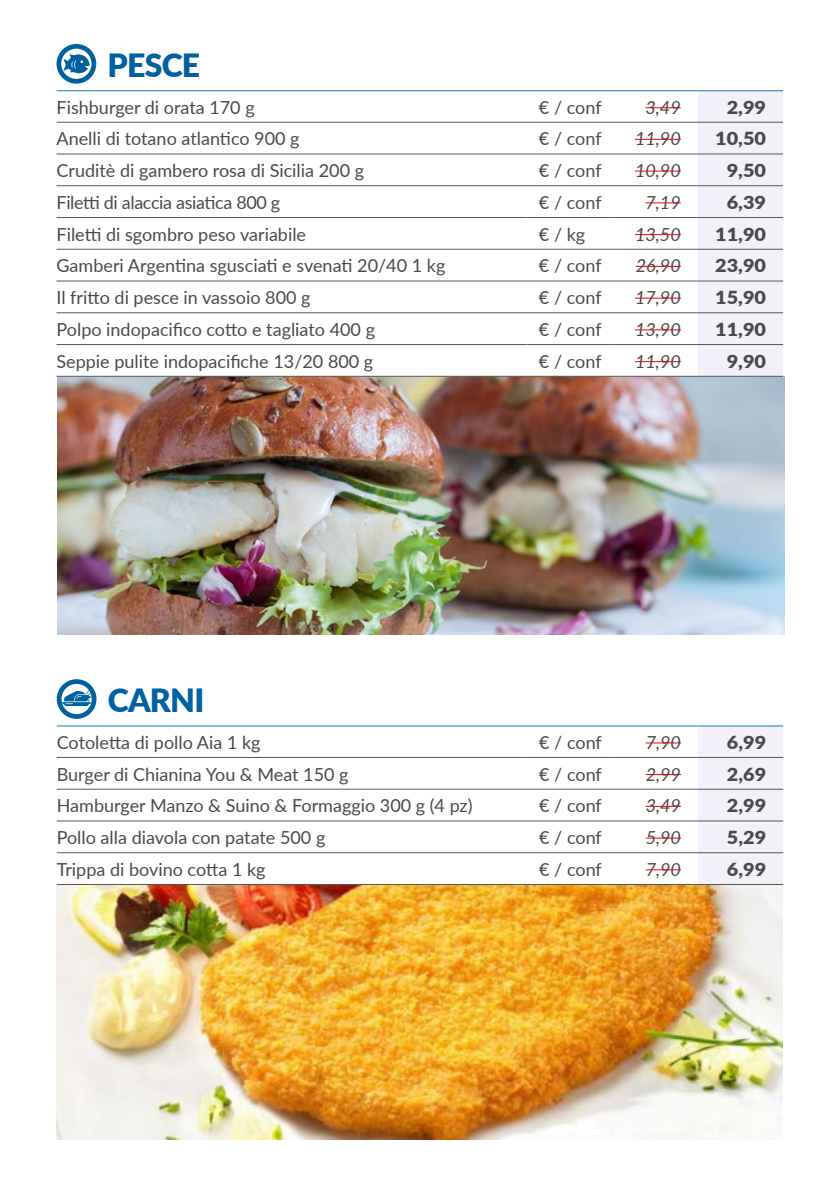
<style>
.page{position:relative;width:840px;height:1191px;background:#fff}
.page>*{position:absolute;margin:0;border:0;box-sizing:border-box;transform-origin:0 0}
.t1{font:900 32px "Lato";letter-spacing:-.025em;color:#0061a1}
.t2{font:18px "Lato";color:#4a4a49}
.t3{font:italic 18px "Lato";color:#4a4a49}
.t4{font:900 18px "Lato";color:#4a4a49;scale:1.1 1}
.t5{font:18px "Lato";letter-spacing:-.02em;color:#4a4a49}
</style>
<div class="page">
<img style="left:58px;top:376px;width:725px;height:258px">
<svg style="left:56px;top:91px;width:641px;height:285px"></svg>
<svg style="left:697px;top:91px;width:85px;height:285px"></svg>
<hr style="left:56px;top:90px;width:471px;height:1px;background:#1a79b4">
<hr style="left:527px;top:90px;width:85px;height:1px;background:#1a79b4">
<hr style="left:612px;top:90px;width:85px;height:1px;background:#1a79b4">
<hr style="left:697px;top:90px;width:85px;height:1px;background:#1a79b4">
<hr style="left:56px;top:122px;width:471px;height:1px;background:#575756">
<hr style="left:527px;top:122px;width:85px;height:1px;background:#575756">
<hr style="left:612px;top:122px;width:85px;height:1px;background:#575756">
<hr style="left:697px;top:122px;width:85px;height:1px;background:#575756">
<hr style="left:56px;top:154px;width:471px;height:1px;background:#575756">
<hr style="left:527px;top:154px;width:85px;height:1px;background:#575756">
<hr style="left:612px;top:154px;width:85px;height:1px;background:#575756">
<hr style="left:697px;top:154px;width:85px;height:1px;background:#575756">
<hr style="left:56px;top:185px;width:471px;height:1px;background:#575756">
<hr style="left:527px;top:185px;width:85px;height:1px;background:#575756">
<hr style="left:612px;top:185px;width:85px;height:1px;background:#575756">
<hr style="left:697px;top:185px;width:85px;height:1px;background:#575756">
<hr style="left:56px;top:217px;width:471px;height:1px;background:#575756">
<hr style="left:527px;top:217px;width:85px;height:1px;background:#575756">
<hr style="left:612px;top:217px;width:85px;height:1px;background:#575756">
<hr style="left:697px;top:217px;width:85px;height:1px;background:#575756">
<hr style="left:56px;top:249px;width:471px;height:1px;background:#575756">
<hr style="left:527px;top:249px;width:85px;height:1px;background:#575756">
<hr style="left:612px;top:249px;width:85px;height:1px;background:#575756">
<hr style="left:697px;top:249px;width:85px;height:1px;background:#575756">
<hr style="left:56px;top:281px;width:471px;height:1px;background:#575756">
<hr style="left:527px;top:281px;width:85px;height:1px;background:#575756">
<hr style="left:612px;top:281px;width:85px;height:1px;background:#575756">
<hr style="left:697px;top:281px;width:85px;height:1px;background:#575756">
<hr style="left:56px;top:312px;width:471px;height:1px;background:#575756">
<hr style="left:527px;top:312px;width:85px;height:1px;background:#575756">
<hr style="left:612px;top:312px;width:85px;height:1px;background:#575756">
<hr style="left:697px;top:312px;width:85px;height:1px;background:#575756">
<hr style="left:56px;top:344px;width:471px;height:1px;background:#575756">
<hr style="left:527px;top:344px;width:85px;height:1px;background:#575756">
<hr style="left:612px;top:344px;width:85px;height:1px;background:#575756">
<hr style="left:697px;top:344px;width:85px;height:1px;background:#575756">
<hr style="left:56px;top:376px;width:471px;height:1px;background:#575756">
<hr style="left:527px;top:376px;width:85px;height:1px;background:#575756">
<hr style="left:612px;top:376px;width:85px;height:1px;background:#575756">
<hr style="left:697px;top:376px;width:85px;height:1px;background:#575756">
<hr style="left:645px;top:107px;width:35px;height:1px;background:#e30613">
<hr style="left:634px;top:139px;width:46px;height:1px;background:#e30613">
<hr style="left:634px;top:171px;width:46px;height:1px;background:#e30613">
<hr style="left:645px;top:202px;width:35px;height:1px;background:#e30613">
<hr style="left:634px;top:234px;width:46px;height:1px;background:#e30613">
<hr style="left:635px;top:266px;width:45px;height:1px;background:#e30613">
<hr style="left:634px;top:298px;width:46px;height:1px;background:#e30613">
<hr style="left:634px;top:329px;width:46px;height:1px;background:#e30613">
<hr style="left:634px;top:361px;width:46px;height:1px;background:#e30613">
<svg style="left:56px;top:44px;width:40px;height:40px"></svg>
<img style="left:57px;top:885px;width:725px;height:255px">
<svg style="left:57px;top:726px;width:640px;height:145px"></svg>
<div style="left:697px;top:726px;width:85px;height:158px;background:#f2f0f9"></div>
<hr style="left:612px;top:757px;width:85px;height:1px;background:#575756">
<hr style="left:697px;top:757px;width:85px;height:1px;background:#575756">
<hr style="left:612px;top:789px;width:85px;height:1px;background:#575756">
<hr style="left:697px;top:789px;width:85px;height:1px;background:#575756">
<hr style="left:612px;top:820px;width:85px;height:1px;background:#575756">
<hr style="left:697px;top:820px;width:85px;height:1px;background:#575756">
<hr style="left:612px;top:852px;width:85px;height:1px;background:#575756">
<hr style="left:697px;top:852px;width:85px;height:1px;background:#575756">
<hr style="left:57px;top:757px;width:470px;height:1px;background:#575756">
<hr style="left:527px;top:757px;width:85px;height:1px;background:#575756">
<hr style="left:57px;top:789px;width:470px;height:1px;background:#575756">
<hr style="left:527px;top:789px;width:85px;height:1px;background:#575756">
<hr style="left:57px;top:820px;width:470px;height:1px;background:#575756">
<hr style="left:527px;top:820px;width:85px;height:1px;background:#575756">
<hr style="left:57px;top:852px;width:470px;height:1px;background:#575756">
<hr style="left:527px;top:852px;width:85px;height:1px;background:#575756">
<hr style="left:57px;top:725px;width:470px;height:1px;background:#1a79b4">
<hr style="left:527px;top:725px;width:85px;height:1px;background:#1a79b4">
<hr style="left:612px;top:725px;width:85px;height:1px;background:#1a79b4">
<hr style="left:697px;top:725px;width:85px;height:1px;background:#1a79b4">
<hr style="left:57px;top:884px;width:470px;height:1px;background:#575756">
<hr style="left:527px;top:884px;width:85px;height:1px;background:#575756">
<hr style="left:612px;top:884px;width:85px;height:1px;background:#575756">
<hr style="left:697px;top:884px;width:85px;height:1px;background:#575756">
<hr style="left:645px;top:742px;width:35px;height:1px;background:#e30613">
<hr style="left:645px;top:774px;width:35px;height:1px;background:#e30613">
<hr style="left:645px;top:806px;width:35px;height:1px;background:#e30613">
<hr style="left:645px;top:837px;width:35px;height:1px;background:#e30613">
<hr style="left:645px;top:869px;width:35px;height:1px;background:#e30613">
<svg style="left:57px;top:679px;width:39px;height:40px"></svg>
<h1 class="t1" style="left:107px;top:41px;width:94px">PESCE</h1>
<p class="t2" style="left:56px;top:94px;width:199px">Fishburger di orata 170 g</p>
<p class="t2" style="left:538px;top:94px;width:64px">€ / conf</p>
<p class="t3" style="left:645px;top:94px;width:37px">3,49</p>
<p class="t4" style="left:726px;top:94px;width:37px">2,99</p>
<p class="t2" style="left:56px;top:126px;width:244px">Anelli di totano atlantico 900 g</p>
<p class="t2" style="left:538px;top:126px;width:64px">€ / conf</p>
<p class="t3" style="left:634px;top:126px;width:47px">11,90</p>
<p class="t4" style="left:715px;top:125px;width:48px">10,50</p>
<p class="t2" style="left:56px;top:158px;width:309px">Cruditè di gambero rosa di Sicilia 200 g</p>
<p class="t2" style="left:538px;top:158px;width:64px">€ / conf</p>
<p class="t3" style="left:634px;top:158px;width:47px">10,90</p>
<p class="t4" style="left:726px;top:157px;width:37px">9,50</p>
<p class="t5" style="left:56px;top:189px;width:225px">Filetti di alaccia asiatica 800 g</p>
<p class="t2" style="left:538px;top:189px;width:64px">€ / conf</p>
<p class="t3" style="left:645px;top:189px;width:37px">7,19</p>
<p class="t4" style="left:726px;top:189px;width:37px">6,39</p>
<p class="t2" style="left:56px;top:221px;width:251px">Filetti di sgombro peso variabile</p>
<p class="t2" style="left:538px;top:221px;width:48px">€ / kg</p>
<p class="t3" style="left:634px;top:221px;width:47px">13,50</p>
<p class="t4" style="left:715px;top:220px;width:48px">11,90</p>
<p class="t2" style="left:56px;top:253px;width:390px">Gamberi Argentina sgusciati e svenati 20/40 1 kg</p>
<p class="t2" style="left:538px;top:253px;width:64px">€ / conf</p>
<p class="t3" style="left:635px;top:253px;width:46px">26,90</p>
<p class="t4" style="left:715px;top:252px;width:48px">23,90</p>
<p class="t2" style="left:56px;top:285px;width:255px">Il fritto di pesce in vassoio 800 g</p>
<p class="t2" style="left:538px;top:285px;width:64px">€ / conf</p>
<p class="t3" style="left:634px;top:285px;width:47px">17,90</p>
<p class="t4" style="left:715px;top:284px;width:48px">15,90</p>
<p class="t2" style="left:56px;top:316px;width:320px">Polpo indopacifico cotto e tagliato 400 g</p>
<p class="t2" style="left:538px;top:316px;width:64px">€ / conf</p>
<p class="t3" style="left:634px;top:316px;width:47px">13,90</p>
<p class="t4" style="left:715px;top:316px;width:48px">11,90</p>
<p class="t2" style="left:56px;top:348px;width:318px">Seppie pulite indopacifiche 13/20 800 g</p>
<p class="t2" style="left:538px;top:348px;width:64px">€ / conf</p>
<p class="t3" style="left:634px;top:348px;width:47px">11,90</p>
<p class="t4" style="left:726px;top:347px;width:37px">9,90</p>
<h1 class="t1" style="left:108px;top:676px;width:98px">CARNI</h1>
<p class="t2" style="left:57px;top:729px;width:205px">Cotoletta di pollo Aia 1 kg</p>
<p class="t2" style="left:539px;top:729px;width:64px">€ / conf</p>
<p class="t3" style="left:645px;top:729px;width:37px">7,90</p>
<p class="t4" style="left:726px;top:729px;width:37px">6,99</p>
<p class="t2" style="left:57px;top:761px;width:293px">Burger di Chianina You &amp; Meat 150 g</p>
<p class="t2" style="left:539px;top:761px;width:64px">€ / conf</p>
<p class="t3" style="left:645px;top:761px;width:37px">2,99</p>
<p class="t4" style="left:726px;top:760px;width:37px">2,69</p>
<p class="t2" style="left:57px;top:793px;width:417px">Hamburger Manzo &amp; Suino &amp; Formaggio 300 g (4 pz)</p>
<p class="t2" style="left:539px;top:793px;width:64px">€ / conf</p>
<p class="t3" style="left:645px;top:793px;width:37px">3,49</p>
<p class="t4" style="left:726px;top:792px;width:37px">2,99</p>
<p class="t2" style="left:57px;top:824px;width:270px">Pollo alla diavola con patate 500 g</p>
<p class="t2" style="left:539px;top:824px;width:64px">€ / conf</p>
<p class="t3" style="left:645px;top:824px;width:37px">5,90</p>
<p class="t4" style="left:726px;top:824px;width:37px">5,29</p>
<p class="t2" style="left:57px;top:856px;width:210px">Trippa di bovino cotta 1 kg</p>
<p class="t2" style="left:539px;top:856px;width:64px">€ / conf</p>
<p class="t3" style="left:645px;top:856px;width:37px">7,90</p>
<p class="t4" style="left:726px;top:855px;width:37px">6,99</p>
</div>
